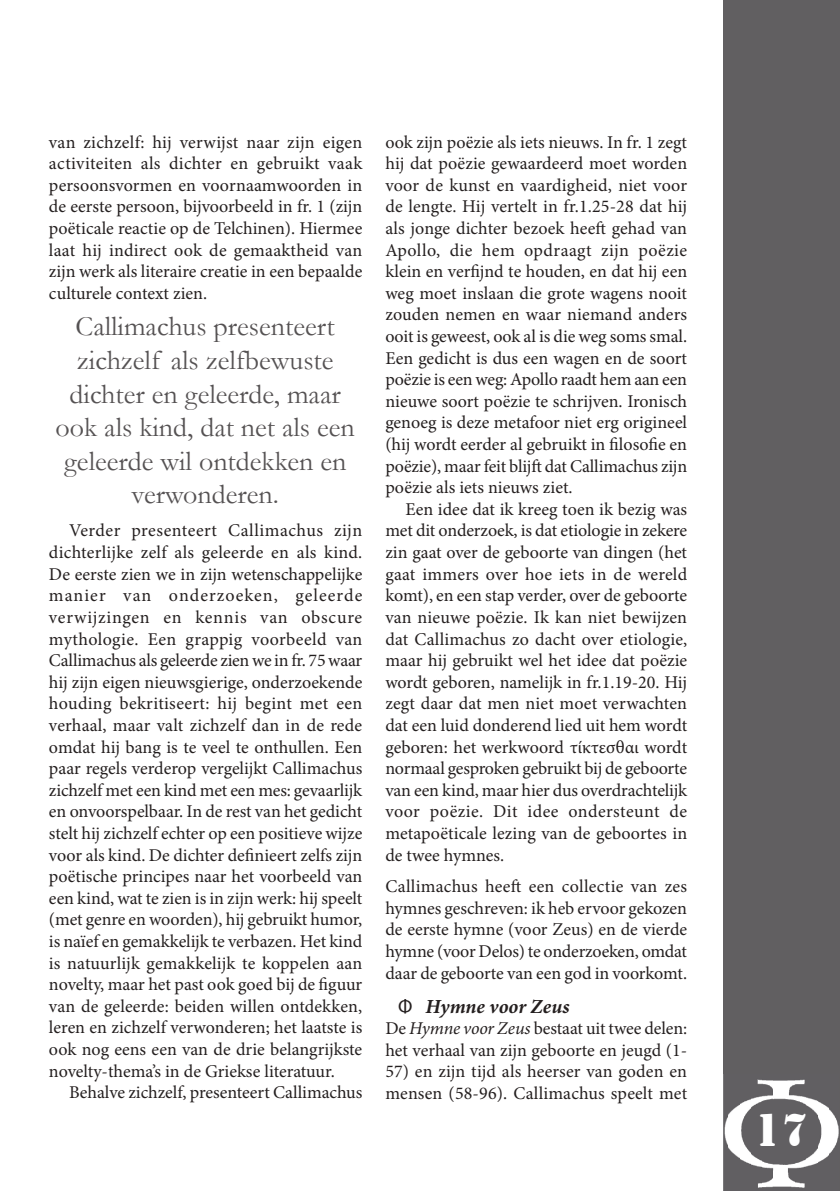
<style>
.page{position:relative;width:840px;height:1191px;background:#fff}
.page>*{position:absolute;margin:0;border:0;box-sizing:border-box;transform-origin:0 0}
.t1{font:48px "Stencil";color:#fff}
.t2{font:28px/33.6px "Garamond";color:#555253;text-align:center}
.t3{font:italic 700 20px "Minion Pro";color:#241f1f}
.t4{font:18px/21.6px "Minion Pro";color:#241f1f;text-align:justify}
.s1{font-family:"Myriad Pro";font-weight:400;font-style:normal}
.s2{font-style:italic}
</style>
<div class="page">
<div style="left:722px;top:0;width:117px;height:1191px;background:#615f61"></div>
<img style="left:723px;top:1074px;width:115px;height:117px">
<p class="t4" style="left:49px;top:131px;width:315px">van zichzelf: hij verwijst naar zijn eigen activiteiten als dichter en gebruikt vaak persoonsvormen en voornaamwoorden in de eerste persoon, bijvoorbeeld in fr. 1 (zijn poëticale reactie op de Telchinen). Hiermee laat hij indirect ook de gemaaktheid van zijn werk als literaire creatie in een bepaalde culturele context zien.</p>
<h2 class="t2" style="left:55px;top:309px;width:300px">Callimachus presenteert zichzelf als zelfbewuste dichter en geleerde, maar ook als kind, dat net als een geleerde wil ontdekken en verwonderen.</h2>
<p class="t4" style="left:49px;top:520px;width:315px;text-indent:20px">Verder presenteert Callimachus zijn dichterlijke zelf als geleerde en als kind.<br>De eerste zien we in zijn wetenschappelijke manier van onderzoeken, geleerde verwijzingen en kennis van obscure mythologie. Een grappig voorbeeld van Callimachus als geleerde zien we in fr. 75 waar hij zijn eigen nieuwsgierige, onderzoekende houding bekritiseert: hij begint met een verhaal, maar valt zichzelf dan in de rede omdat hij bang is te veel te onthullen. Een paar regels verderop vergelijkt Callimachus zichzelf met een kind met een mes: gevaarlijk en onvoorspelbaar. In de rest van het gedicht stelt hij zichzelf echter op een positieve wijze voor als kind. De dichter definieert zelfs zijn poëtische principes naar het voorbeeld van een kind, wat te zien is in zijn werk: hij speelt (met genre en woorden), hij gebruikt humor, is naïef en gemakkelijk te verbazen. Het kind is natuurlijk gemakkelijk te koppelen aan novelty, maar het past ook goed bij de figuur van de geleerde: beiden willen ontdekken, leren en zichzelf verwonderen; het laatste is ook nog eens een van de drie belangrijkste novelty-thema’s in de Griekse literatuur.</p>
<p class="t4" style="left:69px;top:1081px;width:295px">Behalve zichzelf, presenteert Callimachus</p>
<p class="t4" style="left:385px;top:131px;width:303px">ook zijn poëzie als iets nieuws. In fr. 1 zegt hij dat poëzie gewaardeerd moet worden voor de kunst en vaardigheid, niet voor de lengte. Hij vertelt in fr.1.25-28 dat hij als jonge dichter bezoek heeft gehad van Apollo, die hem opdraagt zijn poëzie klein en verfijnd te houden, en dat hij een weg moet inslaan die grote wagens nooit zouden nemen en waar niemand anders ooit is geweest, ook al is die weg soms smal.<br>Een gedicht is dus een wagen en de soort poëzie is een weg: Apollo raadt hem aan een nieuwe soort poëzie te schrijven. Ironisch genoeg is deze metafoor niet erg origineel (hij wordt eerder al gebruikt in filosofie en poëzie), maar feit blijft dat Callimachus zijn poëzie als iets nieuws ziet.</p>
<p class="t4" style="left:385px;top:498px;width:303px;text-indent:20px">Een idee dat ik kreeg toen ik bezig was met dit onderzoek, is dat etiologie in zekere zin gaat over de geboorte van dingen (het gaat immers over hoe iets in de wereld komt), en een stap verder, over de geboorte van nieuwe poëzie. Ik kan niet bewijzen dat Callimachus zo dacht over etiologie, maar hij gebruikt wel het idee dat poëzie wordt geboren, namelijk in fr.1.19-20. Hij zegt daar dat men niet moet verwachten dat een luid donderend lied uit hem wordt geboren: het werkwoord τίκτεσθαι wordt normaal gesproken gebruikt bij de geboorte van een kind, maar hier dus overdrachtelijk voor poëzie. Dit idee ondersteunt de metapoëticale lezing van de geboortes in de twee hymnes.</p>
<p class="t4" style="left:385px;top:875px;width:303px">Callimachus heeft een collectie van zes hymnes geschreven: ik heb ervoor gekozen de eerste hymne (voor Zeus) en de vierde hymne (voor Delos) te onderzoeken, omdat daar de geboorte van een god in voorkomt.</p>
<p class="t3" style="left:398px;top:992px;width:173px"><span class="s1">Φ</span> Hymne voor Zeus</p>
<p class="t4" style="left:385px;top:1017px;width:303px">De <span class="s2">Hymne voor Zeus</span> bestaat uit twee delen: het verhaal van zijn geboorte en jeugd (1-</p>
<p class="t4" style="left:385px;top:1061px;width:303px">57) en zijn tijd als heerser van goden en mensen (58-96). Callimachus speelt met</p>
<h1 class="t1" style="left:753px;top:1102px;width:57px">17</h1>
</div>
